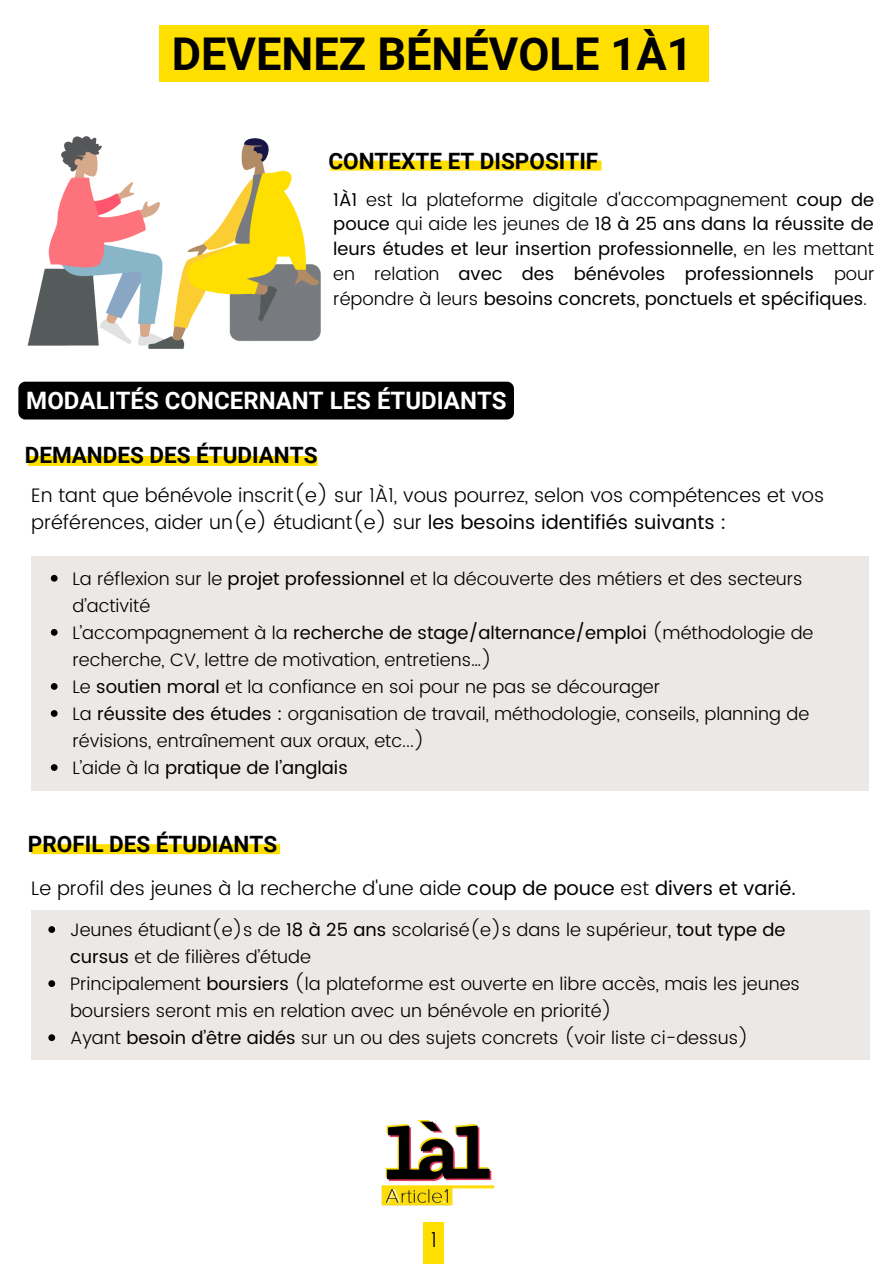
<style>
.page{position:relative;width:894px;height:1264px;background:#fff}
.page>*{position:absolute;margin:0;border:0;box-sizing:border-box;transform-origin:0 0}
.t1{font:700 45.15px "Roboto";color:#000}
.t2{font:700 24px "Roboto";color:#fff}
.t3{font:700 22.5px "Roboto";color:#000}
.t4{font:300 21px "Poppins";color:#000}
.t5{font:300 19.5px/27px "Poppins";color:#000}
.t6{font:300 18px/27px "Poppins";color:#000}
.t7{font:18px/24.8px "Poppins";color:#000;text-align:justify}
.s1{font-weight:300}
.s2{font-weight:400}
</style>
<div class="page">
<div style="left:330px;top:161px;width:271px;height:9px;background:#ffdf00"></div>
<svg style="left:28px;top:456px;width:289px;height:10px;background:#ffdf00"></svg>
<div style="left:31px;top:556px;width:837px;height:235px;background:#ebe8e6"></div>
<svg style="left:31px;top:844px;width:249px;height:10px;background:#ffdf04"></svg>
<div style="left:31px;top:910px;width:838px;height:149px;background:#ebe8e6"></div>
<div style="left:159px;top:25px;width:549px;height:56px;background:#ffdf00"></div>
<img style="left:27px;top:136px;width:294px;height:213px">
<div style="left:18px;top:381px;width:496px;height:38px;background:#000;border-radius:7px"></div>
<div style="left:423px;top:1222px;width:20px;height:41px;background:#ffdf00"></div>
<svg style="left:51px;top:575px;width:7px;height:6px"></svg>
<svg style="left:51px;top:629px;width:7px;height:6px"></svg>
<svg style="left:51px;top:683px;width:7px;height:6px"></svg>
<svg style="left:51px;top:710px;width:7px;height:7px"></svg>
<svg style="left:51px;top:764px;width:7px;height:7px"></svg>
<svg style="left:48px;top:926px;width:7px;height:6px"></svg>
<svg style="left:48px;top:980px;width:7px;height:7px"></svg>
<svg style="left:48px;top:1034px;width:7px;height:7px"></svg>
<img style="left:381px;top:1119px;width:114px;height:87px">
<p class="t1" style="left:172px;top:28px;width:522px">DEVENEZ BÉNÉVOLE 1À1</p>
<p class="t3" style="left:328px;top:148px;width:271px">CONTEXTE ET DISPOSITIF</p>
<p class="t7" style="left:333px;top:187px;width:542px">1À1 <span class="s1">est la plateforme digitale d'accompagnement</span> coup de pouce <span class="s1">qui aide les jeunes de</span> 18 à 25 ans dans la réussite de leurs études et leur insertion professionnelle, <span class="s1">en les mettant en relation</span> avec des bénévoles professionnels <span class="s1">pour répondre à leurs</span> besoins concrets, ponctuels et spécifiques<span class="s1">.</span></p>
<p class="t2" style="left:26px;top:387px;width:481px">MODALITÉS CONCERNANT LES ÉTUDIANTS</p>
<p class="t3" style="left:25px;top:442px;width:294px">DEMANDES DES ÉTUDIANTS</p>
<p class="t5" style="left:31px;top:482px;width:794px">En tant que bénévole inscrit(e) sur 1À1, vous pourrez, selon vos compétences et vos préférences, aider un(e) étudiant(e) sur <span class="s2">les besoins identifiés suivants :</span></p>
<p class="t6" style="left:72px;top:565px;width:731px">La réflexion sur le <span class="s2">projet professionnel</span> et la découverte des métiers et des secteurs d’activité</p>
<p class="t6" style="left:72px;top:619px;width:742px">L’accompagnement à la <span class="s2">recherche de stage/alternance/emploi</span> (méthodologie de recherche, CV, lettre de motivation, entretiens…)</p>
<p class="t6" style="left:72px;top:673px;width:589px">Le <span class="s2">soutien moral</span> et la confiance en soi pour ne pas se décourager</p>
<p class="t6" style="left:72px;top:700px;width:738px">La <span class="s2">réussite des études :</span> organisation de travail, méthodologie, conseils, planning de révisions, entraînement aux oraux, etc...)</p>
<p class="t7" style="left:72px;top:755px;width:277px"><span class="s1">L’aide à la</span> pratique de l’anglais</p>
<p class="t3" style="left:28px;top:831px;width:251px">PROFIL DES ÉTUDIANTS</p>
<p class="t5" style="left:31px;top:874px;width:765px">Le profil des jeunes à la recherche d'une aide <span class="s2">coup de pouce</span> est <span class="s2">divers et varié.</span></p>
<p class="t6" style="left:70px;top:916px;width:716px">Jeunes étudiant(e)s de <span class="s2">18 à 25 ans</span> scolarisé(e)s dans le supérieur, <span class="s2">tout type de cursus</span> et de filières d’étude</p>
<p class="t6" style="left:70px;top:970px;width:731px">Principalement <span class="s2">boursiers</span> (la plateforme est ouverte en libre accès, mais les jeunes boursiers seront mis en relation avec un bénévole en priorité)</p>
<p class="t6" style="left:70px;top:1024px;width:680px">Ayant <span class="s2">besoin d’être aidés</span> sur un ou des sujets concrets (voir liste ci-dessus)</p>
<p class="t4" style="left:430px;top:1226px;width:8px">1</p>
</div>
